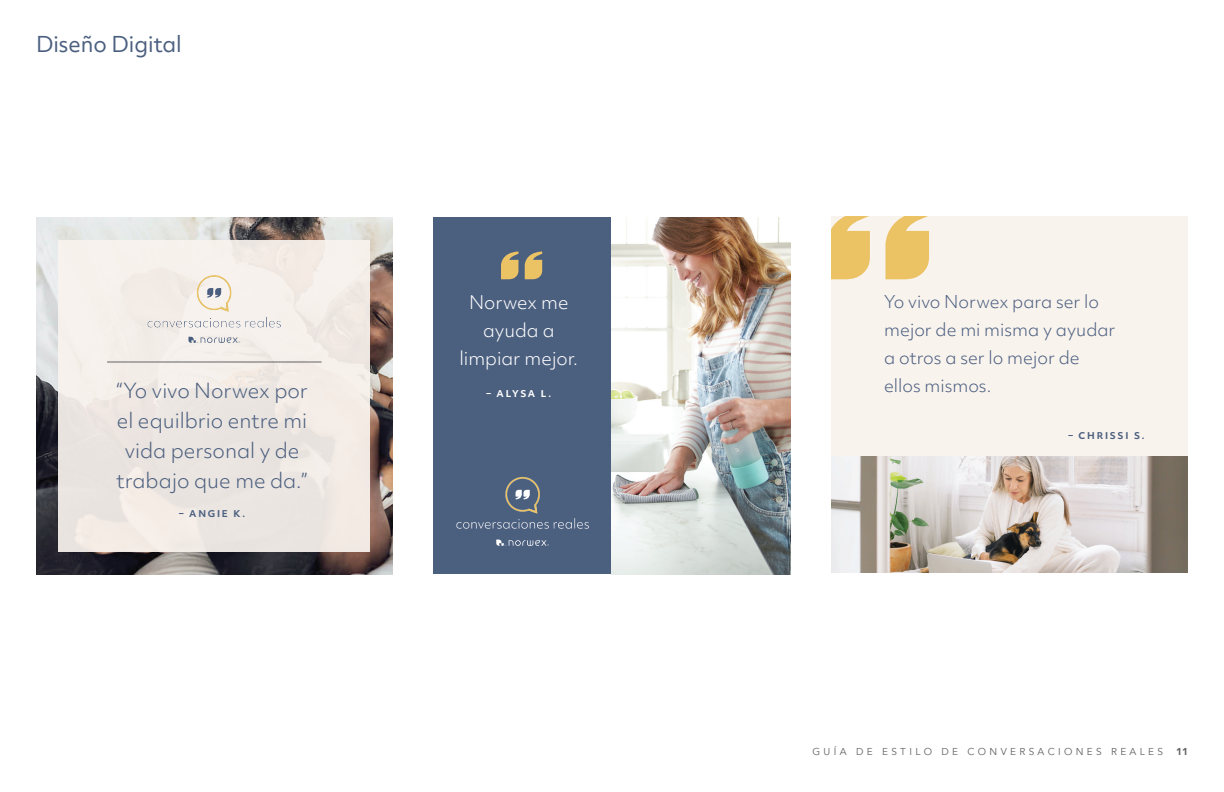
<style>
.page{position:relative;width:1224px;height:792px;background:#fff}
.page>*{position:absolute;margin:0;border:0;box-sizing:border-box;transform-origin:0 0}
.t1{font:21px "Objektiv Mk 2";letter-spacing:-.005em;color:#4b5f7f}
.t2{font:300 20px/30px "Objektiv Mk 2";color:#4b5f7f;text-align:center}
.t3{font:300 18px/28px "Objektiv Mk 2";color:#fff;text-align:center}
.t4{font:300 17px/28px "Objektiv Mk 2";color:#4b5f7f}
.t5{font:10px "Avenir";letter-spacing:.335em;color:#636366}
.t6{font:900 10px "Avenir";color:#636366}
.t7{font:700 9px "Objektiv Mk 2";letter-spacing:.2em;color:#4b5f7f}
.t8{font:700 9px "Objektiv Mk 2";letter-spacing:.175em;color:#fff}
</style>
<div class="page">
<img style="left:36px;top:218px;width:357px;height:356px">
<div style="left:59px;top:240px;width:311px;height:312px;background:#f2eae4"></div>
<div style="left:434px;top:218px;width:356px;height:356px;background:#4b5f7f"></div>
<img style="left:612px;top:218px;width:178px;height:356px">
<svg style="left:496px;top:540px;width:53px;height:6px"></svg>
<hr style="left:107px;top:362px;width:215px;height:1px;background:#636366">
<svg style="left:188px;top:337px;width:52px;height:6px"></svg>
<svg style="left:501px;top:252px;width:17px;height:27px"></svg>
<svg style="left:525px;top:252px;width:17px;height:27px"></svg>
<div style="left:831px;top:216px;width:357px;height:240px;background:#f9f3ee"></div>
<svg style="left:831px;top:216px;width:39px;height:63px"></svg>
<svg style="left:885px;top:216px;width:44px;height:63px"></svg>
<img style="left:831px;top:456px;width:357px;height:117px">
<img style="left:147px;top:275px;width:134px;height:53px">
<img style="left:456px;top:477px;width:133px;height:52px">
<p class="t1" style="left:36px;top:29px;width:147px">Diseño Digital</p>
<p class="t2" style="left:116px;top:376px;width:193px">“Yo vivo Norwex por el equilbrio entre mi vida personal y de trabajo que me da.”</p>
<p class="t7" style="left:179px;top:507px;width:67px">– ANGIE K.</p>
<p class="t3" style="left:459px;top:288px;width:120px">Norwex me ayuda a limpiar mejor.</p>
<p class="t8" style="left:487px;top:387px;width:66px">– ALYSA L.</p>
<p class="t4" style="left:884px;top:288px;width:233px">Yo vivo Norwex para ser lo mejor de mi misma y ayudar a otros a ser lo mejor de ellos mismos.</p>
<p class="t7" style="left:1068px;top:429px;width:77px">– CHRISSI S.</p>
<p class="t5" style="left:812px;top:746px;width:352px">GUÍA DE ESTILO DE CONVERSACIONES REALES</p>
<p class="t6" style="left:1176px;top:743px;width:13px">11</p>
</div>
